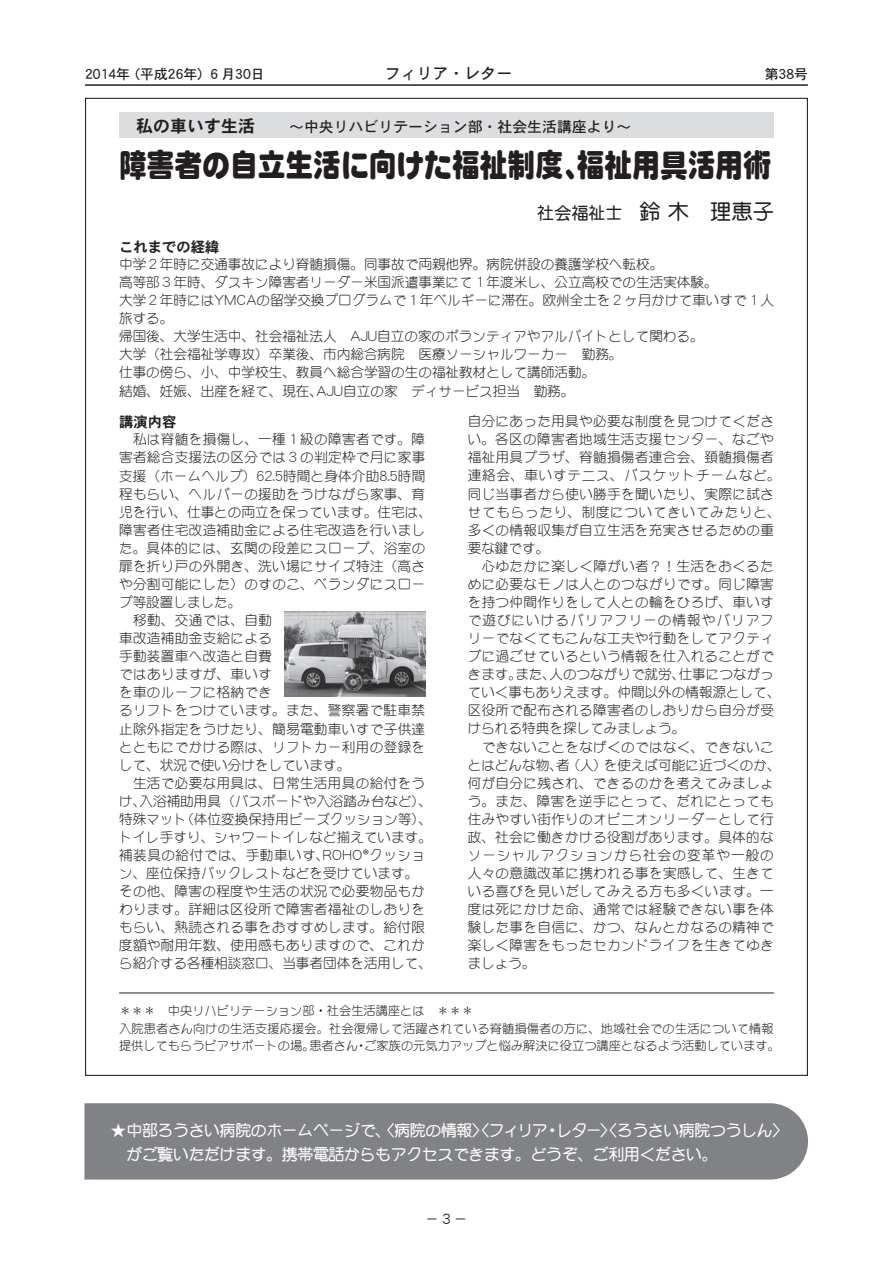
<style>
.page{position:relative;width:893px;height:1263px;background:#fff}
.page>*{position:absolute;margin:0;border:0;box-sizing:border-box;transform-origin:0 0}
.t1{font:31.95px "NIS R10 83 pv RKSJ H";color:#231f20;scale:.87 1}
.t2{font:16.95px "DF Maru Gothic Bd MP RKSJ H";color:#231f20}
.t3{font:15.9px/23.9px "DF Maru Gothic Bd MP RKSJ H";letter-spacing:-.025em;color:#fff}
.t4{font:15.9px "DFHS Gothic W5 MP RKSJ H";color:#231f20}
.t5{font:14.85px "DFHS Gothic W5 MP RKSJ H";color:#231f20}
.t6{font:14.4px "DFHS Gothic W7 MP RKSJ H";color:#231f20}
.t7{font:13.8px "DFHS Gothic W5 MP RKSJ H";color:#231f20}
.t8{font:13.8px "DF Maru Gothic Md MP RKSJ H";color:#231f20}
.t9{font:13.65px/18px "DF Maru Gothic Lt MP RKSJ H";letter-spacing:.025em;color:#231f20}
.t10{font:13.65px/18px "DF Maru Gothic Lt MP RKSJ H";color:#231f20}
.t11{font:12.15px/17.5px "DF Maru Gothic Lt MP RKSJ H";color:#231f20}
.s1{font-family:"DFHS Gothic W7 MP RKSJ H";font-size:16.95px}
.s2{font-size:21.3px}
.s3{font-family:"Koz Go Pr 6 N"}
</style>
<div class="page">
<hr style="left:85px;top:85px;width:723px;height:1px;background:#231f20">
<div style="left:84px;top:1103px;width:724px;height:76px;background:#808285"></div>
<div style="left:119px;top:113px;width:655px;height:25px;background:#dcdddf"></div>
<img style="left:285px;top:612px;width:140px;height:85px">
<hr style="left:119px;top:992px;width:655px;height:1px;background:#231f20">
<p class="t7" style="left:85px;top:67px;width:181px">2014年（平成26年）６月30日</p>
<p class="t4" style="left:385px;top:65px;width:129px">フィリア・レター</p>
<p class="t7" style="left:765px;top:67px;width:45px">第38号</p>
<p class="t5" style="left:136px;top:119px;width:497px"><span class="s1">私の車いす生活　　</span>〜中央リハビリテーション部・社会生活講座より〜</p>
<h1 class="t1" style="left:119px;top:145px;width:751px">障害者の自立生活に向けた福祉制度、福祉用具活用術</h1>
<p class="t2" style="left:537px;top:205px;width:238px">社会福祉士　<span class="s2">鈴 木　理恵子</span></p>
<p class="t6" style="left:119px;top:239px;width:102px">これまでの経緯</p>
<p class="t10" style="left:119px;top:255px;width:656px">中学２年時に交通事故により脊髄損傷。同事故で両親他界。病院併設の養護学校へ転校。<br>高等部３年時、ダスキン障害者リーダー米国派遣事業にて１年渡米し、公立高校での生活実体験。<br>大学２年時にはYMCAの留学交換プログラムで１年ベルギーに滞在。欧州全土を２ヶ月かけて車いすで１人旅する。<br>帰国後、大学生活中、社会福祉法人　AJU自立の家のボランティアやアルバイトとして関わる。<br>大学（社会福祉学専攻）卒業後、市内総合病院　医療ソーシャルワーカー　勤務。<br>仕事の傍ら、小、中学校生、教員へ総合学習の生の福祉教材として講師活動。<br>結婚、妊娠、出産を経て、現在、AJU自立の家　ディサービス担当　勤務。</p>
<p class="t6" style="left:119px;top:415px;width:59px">講演内容</p>
<p class="t9" style="left:119px;top:430px;width:314px">　私は脊髄を損傷し、一種１級の障害者です。障害者総合支援法の区分では３の判定枠で月に家事支援（ホームヘルプ）62.5時間と身体介助8.5時間程もらい、ヘルパーの援助をうけながら家事、育児を行い、仕事との両立を保っています。住宅は、障害者住宅改造補助金による住宅改造を行いました。具体的には、玄関の段差にスロープ、浴室の扉を折り戸の外開き、洗い場にサイズ特注（高さや分割可能にした）のすのこ、ベランダにスロープ等設置しました。<br>　移動、交通では、自動<br>車改造補助金支給による<br>手動装置車へ改造と自費<br>ではありますが、車いす<br>を車のルーフに格納でき<br>るリフトをつけています。また、警察署で駐車禁止除外指定をうけたり、簡易電動車いすで子供達とともにでかける際は、リフトカー利用の登録をして、状況で使い分けをしています。<br>　生活で必要な用具は、日常生活用具の給付をうけ、入浴補助用具（バスボードや入浴踏み台など）、特殊マット（体位変換保持用ビーズクッション等）、トイレ手すり、シャワートイレなど揃えています。補装具の給付では、手動車いす、ROHO<span class="s3">®</span>クッション、座位保持バックレストなどを受けています。その他、障害の程度や生活の状況で必要物品もかわります。詳細は区役所で障害者福祉のしおりをもらい、熟読される事をおすすめします。給付限度額や耐用年数、使用感もありますので、これから紹介する各種相談窓口、当事者団体を活用して、</p>
<p class="t9" style="left:468px;top:412px;width:315px">自分にあった用具や必要な制度を見つけてください。各区の障害者地域生活支援センター、なごや福祉用具プラザ、脊髄損傷者連合会、頚髄損傷者連絡会、車いすテニス、バスケットチームなど。同じ当事者から使い勝手を聞いたり、実際に試させてもらったり、制度についてきいてみたりと、多くの情報収集が自立生活を充実させるための重要な鍵です。<br>　心ゆたかに楽しく障がい者？！生活をおくるために必要なモノは人とのつながりです。同じ障害を持つ仲間作りをして人との輪をひろげ、車いすで遊びにいけるバリアフリーの情報やバリアフリーでなくてもこんな工夫や行動をしてアクティブに過ごせているという情報を仕入れることができます。また、人のつながりで就労、仕事につながっていく事もありえます。仲間以外の情報源として、区役所で配布される障害者のしおりから自分が受けられる特典を探してみましょう。<br>　できないことをなげくのではなく、できないことはどんな物、者（人）を使えば可能に近づくのか、何が自分に残され、できるのかを考えてみましょう。また、障害を逆手にとって、だれにとっても住みやすい街作りのオピニオンリーダーとして行政、社会に働きかける役割があります。具体的なソーシャルアクションから社会の変革や一般の人々の意識改革に携われる事を実感して、生きている喜びを見いだしてみえる方も多くいます。一度は死にかけた命、通常では経験できない事を体験した事を自信に、かつ、なんとかなるの精神で楽しく障害をもったセカンドライフを生きてゆきましょう。</p>
<p class="t11" style="left:119px;top:1002px;width:662px">＊＊＊　中央リハビリテーション部・社会生活講座とは　＊＊＊<br>入院患者さん向けの生活支援応援会。社会復帰して活躍されている脊髄損傷者の方に、地域社会での生活について情報提供してもらうピアサポートの場。患者さん・ご家族の元気力アップと悩み解決に役立つ講座となるよう活動しています。</p>
<p class="t3" style="left:126px;top:1118px;width:663px;text-indent:-16px">★中部ろうさい病院のホームページで、〈病院の情報〉〈フィリア・レター〉〈ろうさい病院つうしん〉がご覧いただけます。携帯電話からもアクセスできます。どうぞ、ご利用ください。</p>
<p class="t8" style="left:442px;top:1212px;width:10px">3</p>
<p class="t8" style="left:425px;top:1212px;width:44px">− −</p>
</div>
